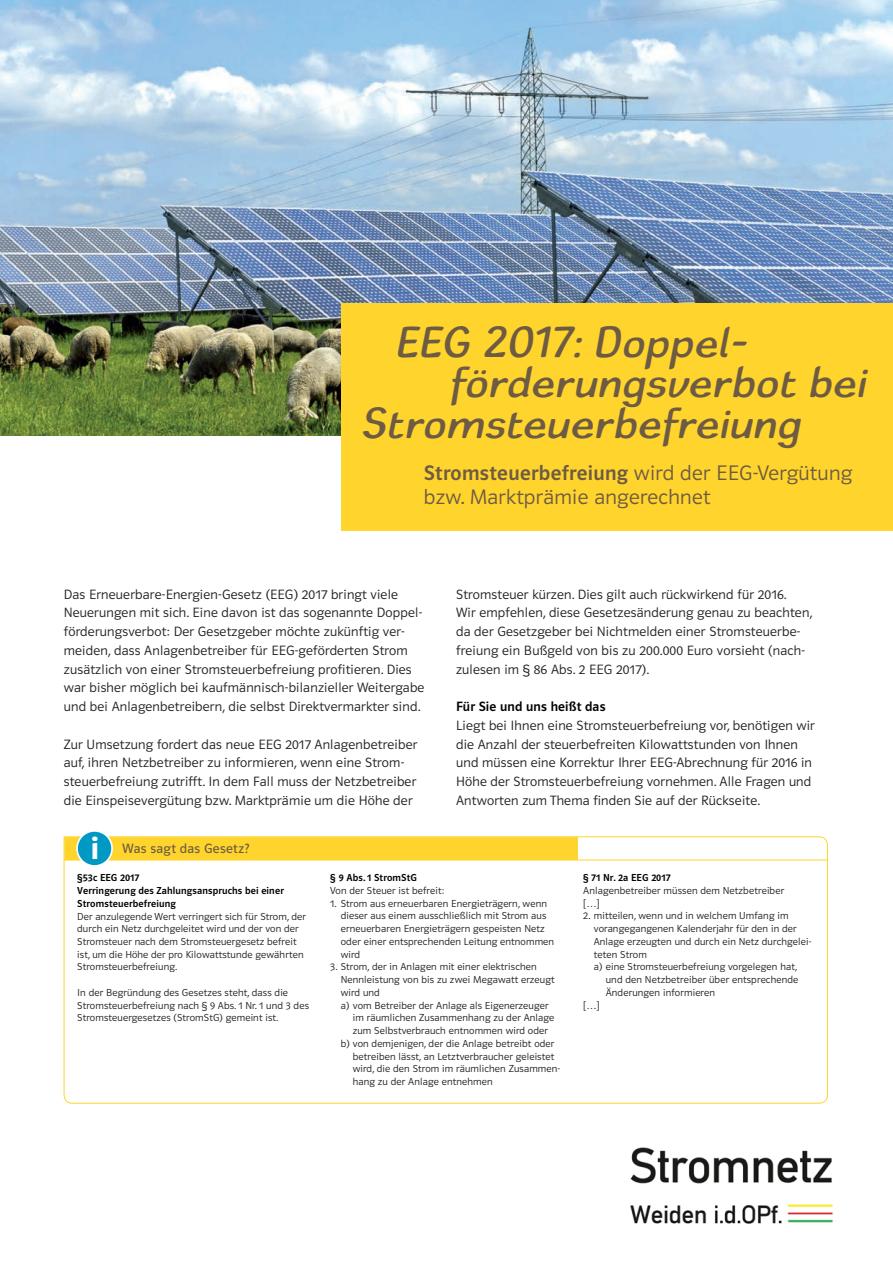
<style>
.page{position:relative;width:893px;height:1263px;background:#fff}
.page>*{position:absolute;margin:0;border:0;box-sizing:border-box;transform-origin:0 0}
.t1{font:40.5px "E.ON";letter-spacing:.015em;color:#6d5b44}
.t2{font:32.7px "Polo 22 K Hfett";color:#fff}
.t3{font:21.75px "Polo 11 K Krftg";letter-spacing:.015em;color:#6d5b44}
.t4{font:21.75px "Polo 11 K Leicht";letter-spacing:.015em;color:#6d5b44}
.t5{font:13.95px/18.8px "Polo 11 K Leicht";letter-spacing:.015em;color:#231f20}
.t6{font:13.95px "Polo 11 K Krftg";letter-spacing:.015em;color:#000}
.t7{font:13.95px "Polo 11 K Buch";letter-spacing:.02em;color:#6d5b44}
.t8{font:10.5px/12.8px "Polo 11 K Leicht";letter-spacing:.015em;color:#231f20}
.t9{font:10.5px/12.8px "Polo 11 K Krftg";letter-spacing:.015em;color:#000}
.s1{font-family:"Polo 11 K Leicht"}
</style>
<div class="page">
<img style="left:0;top:0;width:893px;height:436px">
<svg style="left:63px;top:836px;width:765px;height:268px"></svg>
<div style="left:77px;top:831px;width:35px;height:35px;background:#0099c3;border-radius:50%"></div>
<div style="left:76px;top:830px;width:37px;height:37px;border:2px solid #fff;border-radius:50%"></div>
<div style="left:341px;top:303px;width:552px;height:228px;background:#ffd42c"></div>
<img style="left:630px;top:1147px;width:203px;height:77px">
<h1 class="t1" style="left:396px;top:317px;width:345px">EEG 2017: Doppel-</h1>
<h1 class="t1" style="left:450px;top:358px;width:417px">förderungsverbot bei</h1>
<h1 class="t1" style="left:361px;top:398px;width:441px">Stromsteuerbefreiung</h1>
<h3 class="t3" style="left:424px;top:461px;width:430px">Stromsteuerbefreiung <span class="s1">wird der EEG-Vergütung</span></h3>
<h3 class="t4" style="left:424px;top:485px;width:288px">bzw. Marktprämie angerechnet</h3>
<p class="t5" style="left:64px;top:585px;width:362px">Das Erneuerbare-Energien-Gesetz (EEG) 2017 bringt viele Neuerungen mit sich. Eine davon ist das sogenannte Doppel&shy;förderungsverbot: Der Gesetzgeber möchte zukünftig ver&shy;meiden, dass Anlagenbetreiber für EEG-geförderten Strom zusätzlich von einer Stromsteuerbefreiung profitieren. Dies war bisher möglich bei kaufmännisch-bilanzieller Weitergabe und bei Anlagenbetreibern, die selbst Direktvermarkter sind.</p>
<p class="t5" style="left:64px;top:735px;width:355px">Zur Umsetzung fordert das neue EEG 2017 Anlagenbetreiber auf, ihren Netzbetreiber zu informieren, wenn eine Strom&shy;steuerbefreiung zutrifft. In dem Fall muss der Netzbetreiber die Einspeisevergütung bzw. Marktprämie um die Höhe der</p>
<p class="t5" style="left:456px;top:585px;width:358px">Stromsteuer kürzen. Dies gilt auch rückwirkend für 2016.<br>Wir empfehlen, diese Gesetzesänderung genau zu beachten, da der Gesetzgeber bei Nichtmelden einer Stromsteuerbe&shy;freiung ein Bußgeld von bis zu 200.000 Euro vorsieht (nach&shy;zulesen im § 86 Abs. 2 EEG 2017).</p>
<h3 class="t6" style="left:456px;top:699px;width:151px">Für Sie und uns heißt das</h3>
<p class="t5" style="left:456px;top:716px;width:360px">Liegt bei Ihnen eine Stromsteuerbefreiung vor, benötigen wir die Anzahl der steuerbefreiten Kilowattstunden von Ihnen und müssen eine Korrektur Ihrer EEG-Abrechnung für 2016 in Höhe der Stromsteuerbefreiung vornehmen. Alle Fragen und Antworten zum Thema finden Sie auf der Rückseite.</p>
<h2 class="t2" style="left:91px;top:831px;width:10px">i</h2>
<h3 class="t7" style="left:122px;top:841px;width:129px">Was sagt das Gesetz?</h3>
<p class="t9" style="left:77px;top:871px;width:208px">§53c EEG 2017<br>Verringerung des Zahlungsanspruchs bei einer<br>Stromsteuerbefreiung</p>
<p class="t8" style="left:77px;top:910px;width:230px">Der anzulegende Wert verringert sich für Strom, der durch ein Netz durchgeleitet wird und der von der Stromsteuer nach dem Stromsteuergesetz befreit ist, um die Höhe der pro Kilowattstunde gewährten Stromsteuerbefreiung.</p>
<p class="t8" style="left:77px;top:986px;width:233px">In der Begründung des Gesetzes steht, dass die<br>Stromsteuerbefreiung nach § 9 Abs. 1 Nr. 1 und 3 des<br>Stromsteuergesetzes (StromStG) gemeint ist.</p>
<p class="t9" style="left:330px;top:871px;width:88px">§ 9 Abs. 1 StromStG</p>
<p class="t8" style="left:330px;top:884px;width:116px">Von der Steuer ist befreit:</p>
<p class="t8" style="left:341px;top:897px;width:215px;text-indent:-11px">1. Strom aus erneuerbaren Energieträgern, wenn dieser aus einem ausschließlich mit Strom aus erneuerbaren Energieträgern gespeisten Netz oder einer entsprechenden Leitung entnommen wird</p>
<p class="t8" style="left:330px;top:960px;width:208px">3. Strom, der in Anlagen mit einer elektrischen</p>
<p class="t8" style="left:341px;top:973px;width:215px">Nennleistung von bis zu zwei Megawatt erzeugt</p>
<p class="t8" style="left:341px;top:986px;width:41px">wird und</p>
<p class="t8" style="left:341px;top:999px;width:209px">a) vom Betreiber der Anlage als Eigenerzeuger</p>
<p class="t8" style="left:353px;top:1011px;width:203px">im räumlichen Zusammenhang zu der Anlage</p>
<p class="t8" style="left:353px;top:1024px;width:197px">zum Selbstverbrauch entnommen wird oder</p>
<p class="t8" style="left:341px;top:1037px;width:215px">b) von demjenigen, der die Anlage betreibt oder</p>
<p class="t8" style="left:353px;top:1050px;width:203px">betreiben lässt, an Letztverbraucher geleistet</p>
<p class="t8" style="left:353px;top:1062px;width:209px">wird, die den Strom im räumlichen Zusammen-</p>
<p class="t8" style="left:353px;top:1075px;width:141px">hang zu der Anlage entnehmen</p>
<p class="t9" style="left:583px;top:871px;width:89px">§ 71 Nr. 2a EEG 2017</p>
<p class="t8" style="left:583px;top:884px;width:202px">Anlagenbetreiber müssen dem Netzbetreiber […]</p>
<p class="t8" style="left:594px;top:909px;width:219px;text-indent:-10px">2. mitteilen, wenn und in welchem Umfang im vorangegangenen Kalenderjahr für den in der Anlage erzeugten und durch ein Netz durchgelei&shy;teten Strom<br>a) eine Stromsteuerbefreiung vorgelegen hat,</p>
<p class="t8" style="left:606px;top:973px;width:194px">und den Netzbetreiber über entsprechende<br>Änderungen informieren</p>
<p class="t8" style="left:583px;top:999px;width:18px">[…]</p>
</div>
